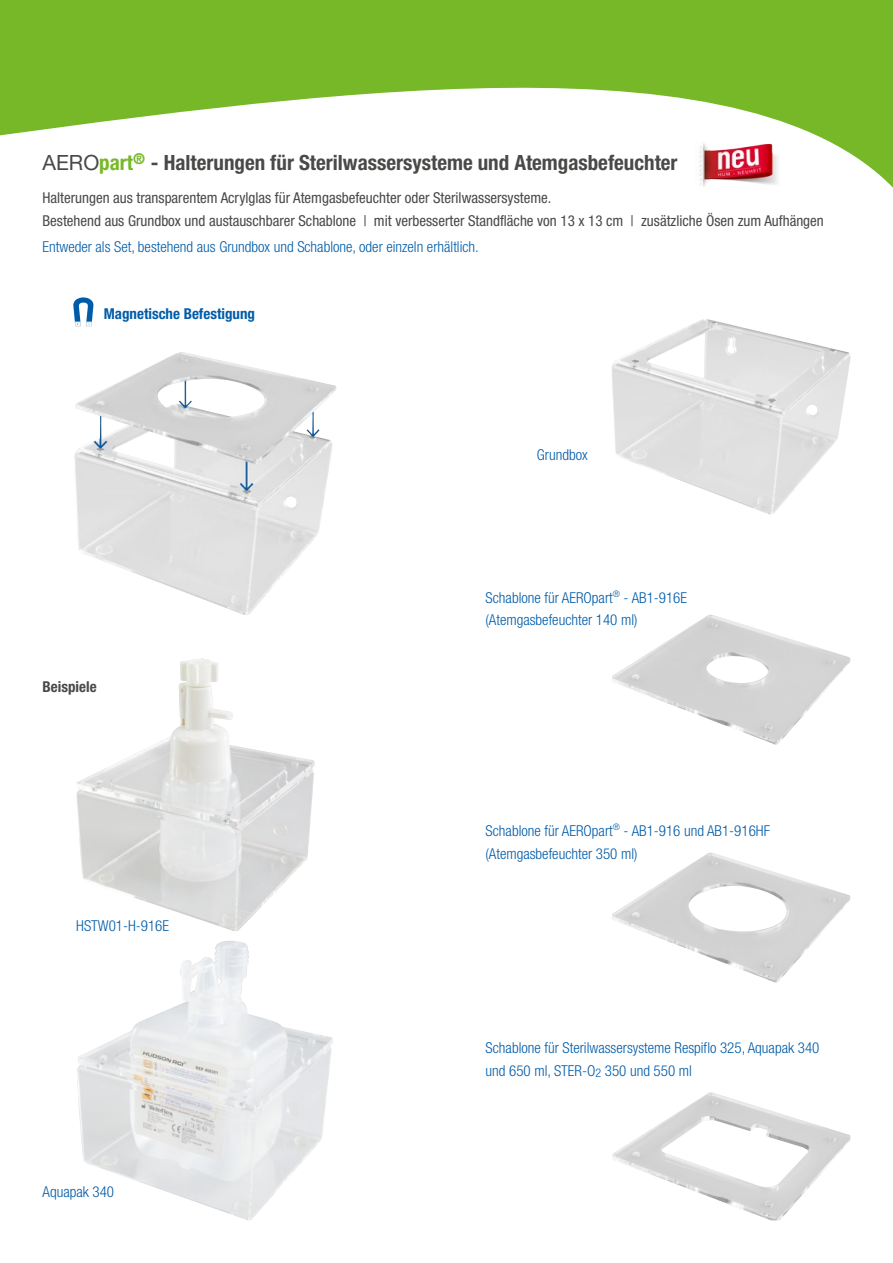
<style>
.page{position:relative;width:893px;height:1263px;background:#fff}
.page>*{position:absolute;margin:0;border:0;box-sizing:border-box;transform-origin:0 0}
.t1{font:700 condensed 21px "Helvetica Neue";color:#494948}
.t2{font:300 condensed 15px/22.5px "Helvetica Neue";color:#005ca9}
.t3{font:condensed 15px/22.5px "Helvetica Neue";color:#494948}
.t4{font:700 condensed 15px "Helvetica Neue";color:#005ca9}
.t5{font:700 condensed 15px "Helvetica Neue";color:#494948}
.s1{font-weight:400;font-stretch:normal}
.s2{color:#76b828}
</style>
<div class="page">
<svg style="left:0;top:0;width:893px;height:388px"></svg>
<img style="left:612px;top:615px;width:238px;height:130px">
<img style="left:612px;top:853px;width:238px;height:129px">
<img style="left:612px;top:1092px;width:238px;height:128px">
<img style="left:611px;top:319px;width:239px;height:196px">
<img style="left:73px;top:352px;width:263px;height:263px">
<img style="left:696px;top:141px;width:83px;height:47px">
<img style="left:76px;top:658px;width:239px;height:273px">
<svg style="left:73px;top:297px;width:21px;height:29px"></svg>
<img style="left:77px;top:941px;width:256px;height:279px">
<h1 class="t1" style="left:43px;top:150px;width:637px"><span class="s1">AERO</span><span class="s2">part</span><sup>®</sup> - Halterungen für Sterilwassersysteme und Atemgasbefeuchter</h1>
<p class="t3" style="left:43px;top:186px;width:783px">Halterungen aus transparentem Acrylglas für Atemgasbefeuchter oder Sterilwassersysteme.<br>Bestehend aus Grundbox und austauschbarer Schablone | mit verbesserter Standfläche von 13 x 13 cm | zusätzliche Ösen zum Aufhängen</p>
<p class="t2" style="left:43px;top:236px;width:438px">Entweder als Set, bestehend aus Grundbox und Schablone, oder einzeln erhältlich.</p>
<p class="t4" style="left:104px;top:304px;width:153px">Magnetische Befestigung</p>
<p class="t5" style="left:43px;top:678px;width:56px">Beispiele</p>
<p class="t2" style="left:76px;top:914px;width:94px">HSTW01-H-916E</p>
<p class="t2" style="left:43px;top:1181px;width:73px">Aquapak 340</p>
<p class="t2" style="left:537px;top:443px;width:52px">Grundbox</p>
<p class="t2" style="left:486px;top:586px;width:203px">Schablone für AEROpart<sup>®</sup> - AB1-916E (Atemgasbefeuchter 140 ml)</p>
<p class="t2" style="left:486px;top:819px;width:286px">Schablone für AEROpart<sup>®</sup> - AB1-916 und AB1-916HF (Atemgasbefeuchter 350 ml)</p>
<p class="t2" style="left:486px;top:1036px;width:335px">Schablone für Sterilwassersysteme Respiflo 325, Aquapak 340 und 650 ml, STER-O<sub>2</sub> 350 und 550 ml</p>
</div>
